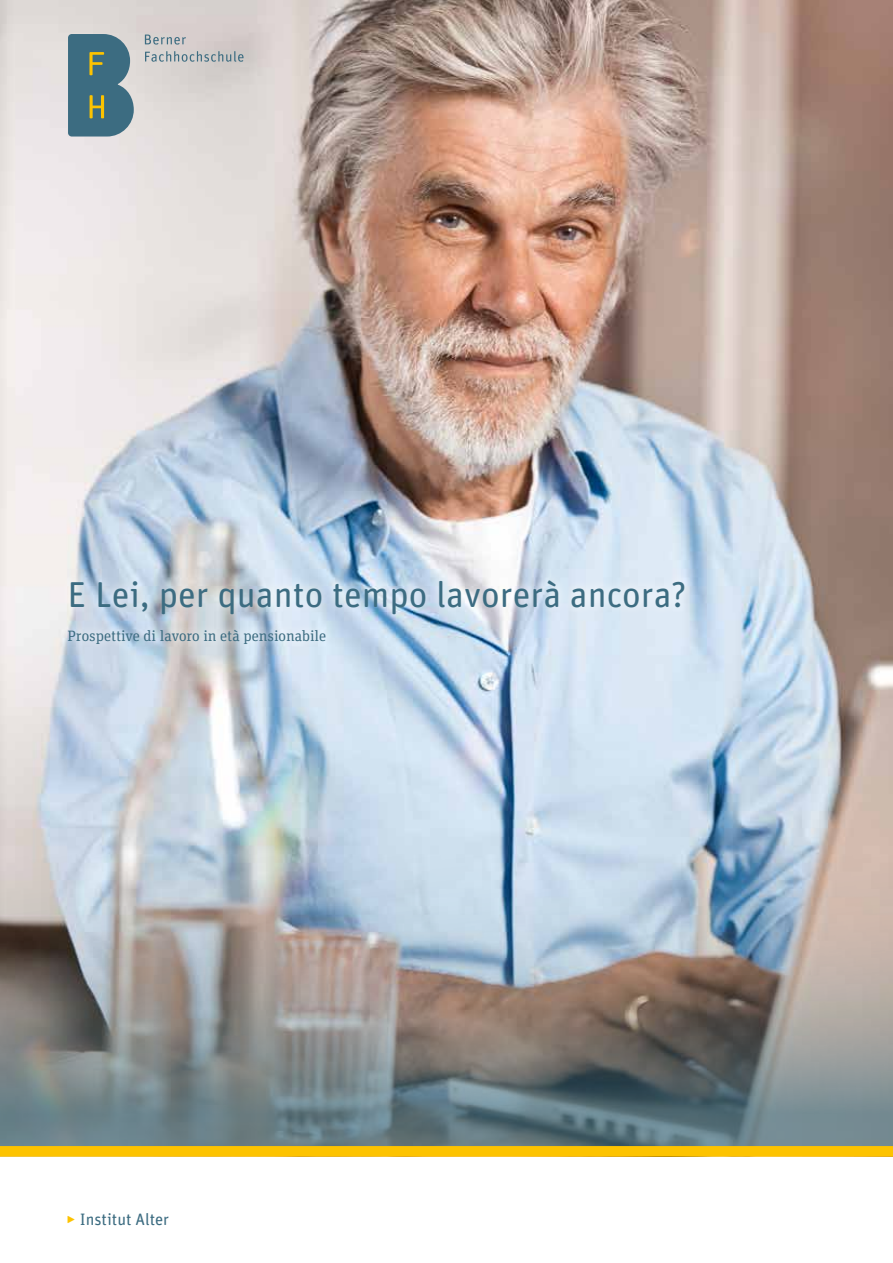
<style>
.page{position:relative;width:893px;height:1263px;background:#fff}
.page>*{position:absolute;margin:0;border:0;box-sizing:border-box;transform-origin:0 0}
.t1{font:36px "Unit Rounded Pro";color:#3c6c81}
.t2{font:16.5px "Unit Rounded Pro";color:#3c6c81}
.t3{font:15px "Unit Slab Pro";color:#3c6c81}
.s1{color:#fdc300}
</style>
<div class="page">
<img style="left:0;top:0;width:893px;height:824px">
<img style="left:0;top:824px;width:893px;height:322px">
<svg style="left:0;top:1146px;width:893px;height:11px;background:#fac104"></svg>
<svg style="left:59px;top:571px;width:635px;height:82px;background:#ccdae7"></svg>
<svg style="left:68px;top:34px;width:66px;height:103px;background:#567c85"></svg>
<svg style="left:145px;top:35px;width:41px;height:10px"></svg>
<svg style="left:145px;top:51px;width:99px;height:11px"></svg>
<h1 class="t1" style="left:68px;top:569px;width:621px">E Lei, per quanto tempo lavorerà ancora?</h1>
<p class="t3" style="left:68px;top:625px;width:260px">Prospettive di lavoro in età pensionabile</p>
<p class="t2" style="left:66px;top:1207px;width:104px"><span class="s1">‣</span> Institut Alter</p>
</div>
